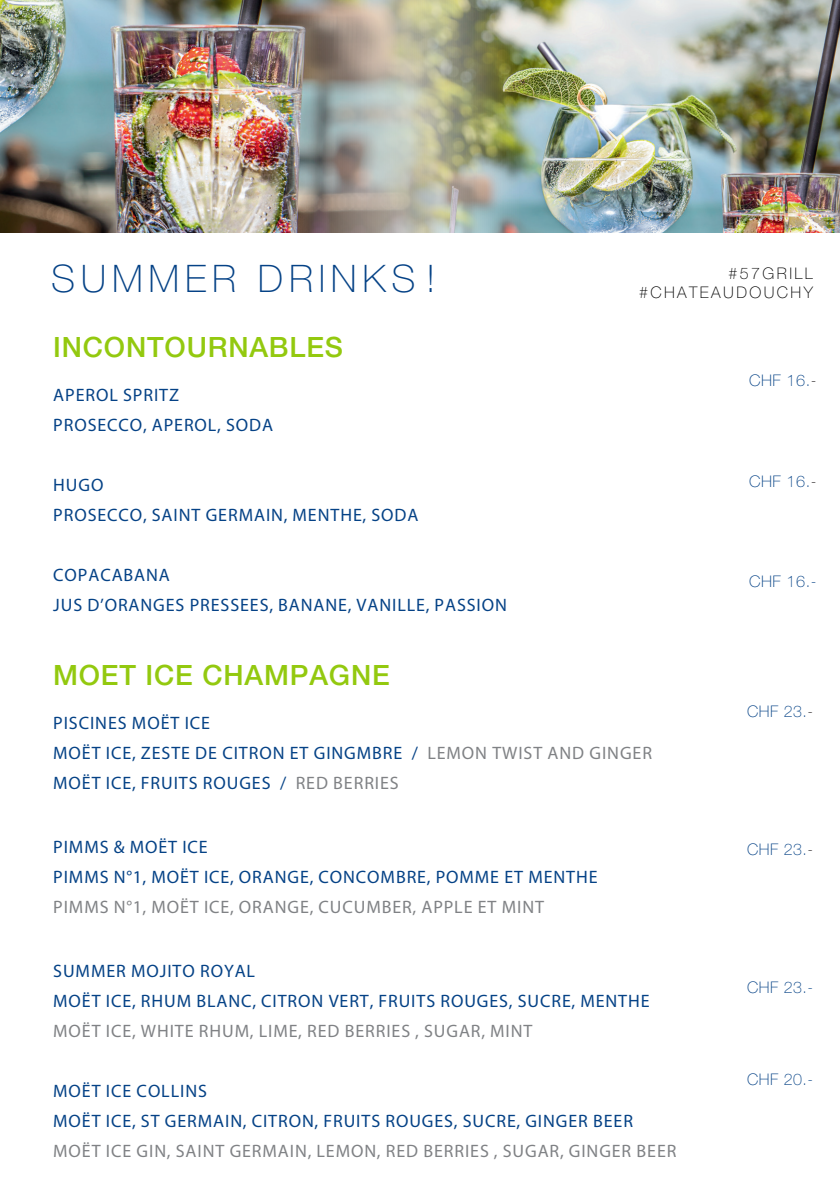
<style>
.page{position:relative;width:840px;height:1191px;background:#fff}
.page>*{position:absolute;margin:0;border:0;box-sizing:border-box;transform-origin:0 0}
.t1{font:100 38px "Helvetica Neue LT Std";letter-spacing:.15em;color:#054286}
.t2{font:500 28px "Helvetica Neue LT Std";letter-spacing:.03em;color:#93c90f}
.t3{font:18px/30px "Myriad Pro";letter-spacing:.05em;color:#054286}
.t4{font:18px "Myriad Pro";letter-spacing:.05em;color:#808285}
.t5{font:100 16px "Helvetica Neue LT Std";letter-spacing:.03em;color:#054286}
.t6{font:100 16px "Helvetica Neue LT Std";letter-spacing:.15em;color:#000}
.s1{color:#231f20}
.s2{color:#808285}
</style>
<div class="page">
<img style="left:0;top:0;width:363px;height:233px">
<img style="left:363px;top:0;width:476px;height:233px">
<p class="t1" style="left:51px;top:257px;width:386px">SUMMER DRINKS !</p>
<p class="t2" style="left:53px;top:330px;width:291px">INCONTOURNABLES</p>
<p class="t3" style="left:53px;top:379px;width:127px">APEROL SPRITZ</p>
<p class="t3" style="left:53px;top:409px;width:221px">PROSECCO, APEROL, SODA</p>
<p class="t3" style="left:53px;top:469px;width:52px">HUGO</p>
<p class="t3" style="left:53px;top:499px;width:366px">PROSECCO, SAINT GERMAIN, MENTHE, SODA</p>
<p class="t3" style="left:53px;top:559px;width:118px">COPACABANA</p>
<p class="t3" style="left:53px;top:589px;width:455px">JUS D’ORANGES PRESSEES, BANANE, VANILLE, PASSION</p>
<p class="t6" style="left:728px;top:264px;width:86px">#57GRILL</p>
<p class="t6" style="left:638px;top:283px;width:175px">#CHATEAUDOUCHY</p>
<p class="t5" style="left:748px;top:371px;width:69px">CHF 16.<span class="s1">-</span></p>
<p class="t5" style="left:748px;top:472px;width:69px">CHF 16.<span class="s1">-</span></p>
<p class="t5" style="left:748px;top:572px;width:69px">CHF 16.-</p>
<p class="t2" style="left:53px;top:658px;width:338px">MOET ICE CHAMPAGNE</p>
<p class="t3" style="left:53px;top:707px;width:158px">PISCINES MOËT ICE</p>
<p class="t3" style="left:53px;top:737px;width:600px">MOËT ICE, ZESTE DE CITRON ET GINGMBRE / <span class="s2">LEMON TWIST AND GINGER</span></p>
<p class="t3" style="left:53px;top:767px;width:347px">MOËT ICE, FRUITS ROUGES / <span class="s2">RED BERRIES</span></p>
<p class="t3" style="left:53px;top:831px;width:156px">PIMMS &amp; MOËT ICE</p>
<p class="t3" style="left:53px;top:861px;width:545px">PIMMS N°1, MOËT ICE, ORANGE, CONCOMBRE, POMME ET MENTHE</p>
<p class="t4" style="left:53px;top:895px;width:492px">PIMMS N°1, MOËT ICE, ORANGE, CUCUMBER, APPLE ET MINT</p>
<p class="t3" style="left:53px;top:955px;width:203px">SUMMER MOJITO ROYAL</p>
<p class="t3" style="left:53px;top:985px;width:597px">MOËT ICE, RHUM BLANC, CITRON VERT, FRUITS ROUGES, SUCRE, MENTHE</p>
<p class="t4" style="left:53px;top:1019px;width:480px">MOËT ICE, WHITE RHUM, LIME, RED BERRIES , SUGAR, MINT</p>
<p class="t3" style="left:53px;top:1075px;width:581px">MOËT ICE COLLINS<br>MOËT ICE, ST GERMAIN, CITRON, FRUITS ROUGES, SUCRE, GINGER BEER</p>
<p class="t4" style="left:53px;top:1139px;width:624px">MOËT ICE GIN, SAINT GERMAIN, LEMON, RED BERRIES , SUGAR, GINGER BEER</p>
<p class="t5" style="left:746px;top:702px;width:67px">CHF 23.<span class="s1">-</span></p>
<p class="t5" style="left:746px;top:840px;width:67px">CHF 23.<span class="s1">-</span></p>
<p class="t5" style="left:746px;top:978px;width:67px">CHF 23.-</p>
<p class="t5" style="left:746px;top:1070px;width:67px">CHF 20.-</p>
</div>
